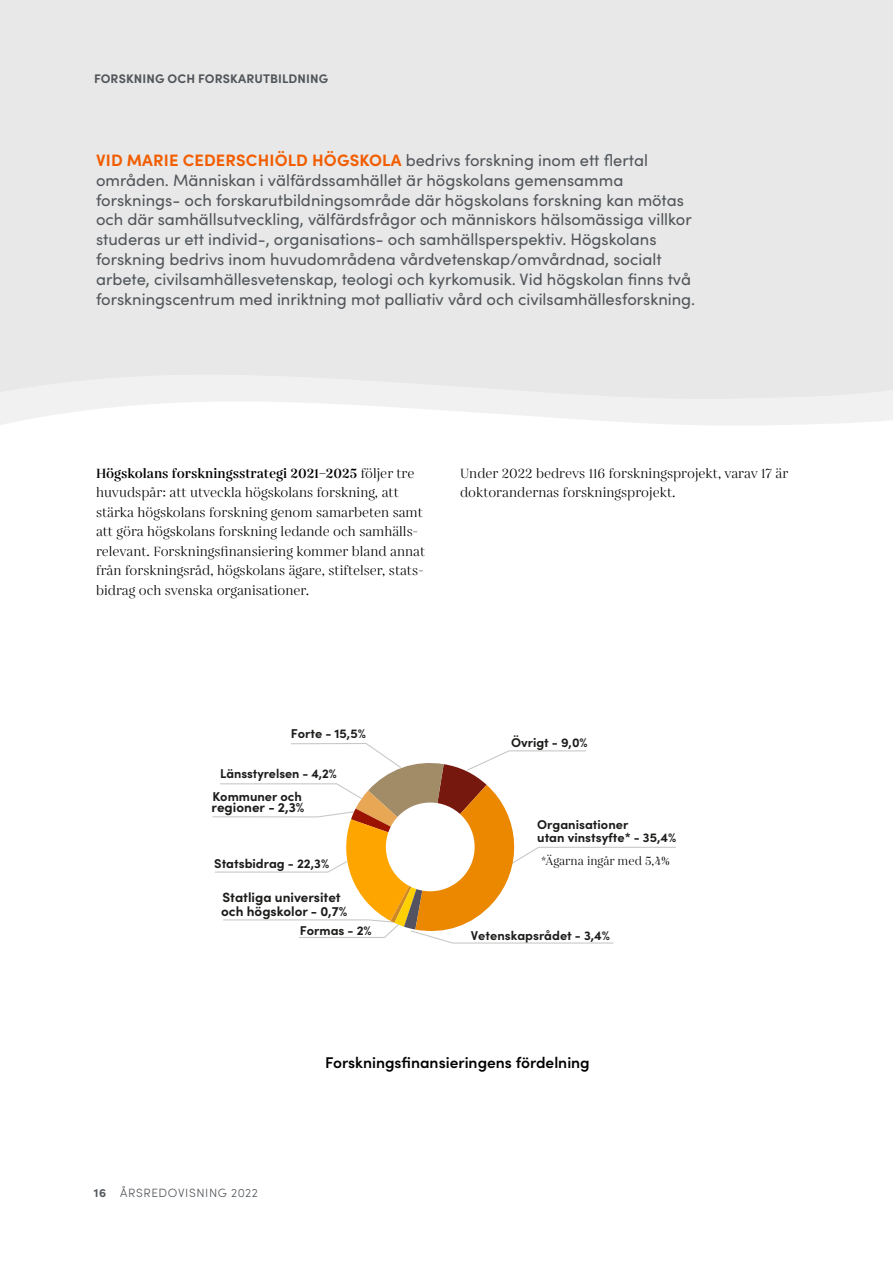
<style>
.page{position:relative;width:893px;height:1263px;background:#fff}
.page>*{position:absolute;margin:0;border:0;box-sizing:border-box;transform-origin:0 0}
.t1{font:16.5px/19.8px "Sofia Pro";color:#51555a}
.t2{font:600 15.6px "Sofia Pro";color:#000}
.t3{font:13.5px/19.5px "Gabriela";color:#000}
.t4{font:700 13.5px/14.4px "Sofia Pro";color:#1c1c1b}
.t5{font:700 12.75px/13.5px "Sofia Pro";color:#1c1c1b}
.t6{font:700 12.45px "Sofia Pro";letter-spacing:.01em;color:#51555a}
.t7{font:300 12px "Sofia Pro";letter-spacing:.05em;color:#51555a}
.t8{font:12px "Gabriela";color:#000}
.s1{font-weight:700;color:#f25d00}
.s2{font-weight:600}
.s3{font-weight:700}
</style>
<div class="page">
<div style="left:1px;top:0;width:892px;height:445px;background:#e7e8e7"></div>
<svg style="left:0;top:373px;width:893px;height:72px"></svg>
<svg style="left:212px;top:743px;width:464px;height:201px"></svg>
<p class="t6" style="left:94px;top:69px;width:236px">FORSKNING OCH FORSKARUTBILDNING</p>
<p class="t1" style="left:96px;top:149px;width:601px"><span class="s1">VID MARIE CEDERSCHIÖLD HÖGSKOLA</span> bedrivs forskning inom ett flertal områden. Människan i välfärdssamhället är högskolans gemensamma forsknings- och forskarutbildningsområde där högskolans forskning kan mötas och där samhällsutveckling, välfärdsfrågor och människors hälsomässiga villkor studeras ur ett individ-, organisations- och samhällsperspektiv. Högskolans forskning bedrivs inom huvudområdena vårdvetenskap/omvårdnad, socialt arbete, civilsamhällesvetenskap, teologi och kyrkomusik. Vid högskolan finns två forskningscentrum med inriktning mot palliativ vård och civilsamhällesforskning.</p>
<p class="t3" style="left:96px;top:464px;width:331px"><span class="s2">Högskolans forskningsstrategi 2021–2025</span> följer tre huvudspår: att utveckla högskolans forskning, att stärka högskolans forskning genom samarbeten samt att göra högskolans forskning ledande och samhälls&shy;relevant. Forskningsfinansiering kommer bland annat från forskningsråd, högskolans ägare, stiftelser, stats&shy;bidrag och svenska organisationer.</p>
<p class="t3" style="left:460px;top:464px;width:330px">Under 2022 bedrevs 116 forskningsprojekt, varav 17 är doktorandernas forskningsprojekt.</p>
<p class="t5" style="left:291px;top:726px;width:76px">Forte - 15,5%</p>
<p class="t5" style="left:220px;top:765px;width:118px">Länsstyrelsen - 4,2%</p>
<p class="t5" style="left:212px;top:789px;width:91px">Kommuner och</p>
<p class="t4" style="left:212px;top:799px;width:94px">regioner - 2,3%</p>
<p class="t5" style="left:214px;top:855px;width:117px">Statsbidrag - 22,3%</p>
<p class="t4" style="left:221px;top:889px;width:128px">Statliga universitet och högskolor - 0,7%</p>
<p class="t5" style="left:511px;top:735px;width:78px">Övrigt - 9,0%</p>
<p class="t5" style="left:537px;top:816px;width:141px">Organisationer<br>utan vinstsyfte* - 35,4%</p>
<p class="t8" style="left:541px;top:854px;width:130px">*Ägarna ingår med 5,4%</p>
<p class="t5" style="left:300px;top:923px;width:73px">Formas - 2%</p>
<p class="t5" style="left:471px;top:928px;width:141px">Vetenskapsrådet - 3,4%</p>
<p class="t7" style="left:94px;top:1184px;width:165px"><span class="s3">16</span> ÅRSREDOVISNING 2022</p>
<p class="t2" style="left:325px;top:1051px;width:266px">Forskningsfinansieringens fördelning</p>
</div>
